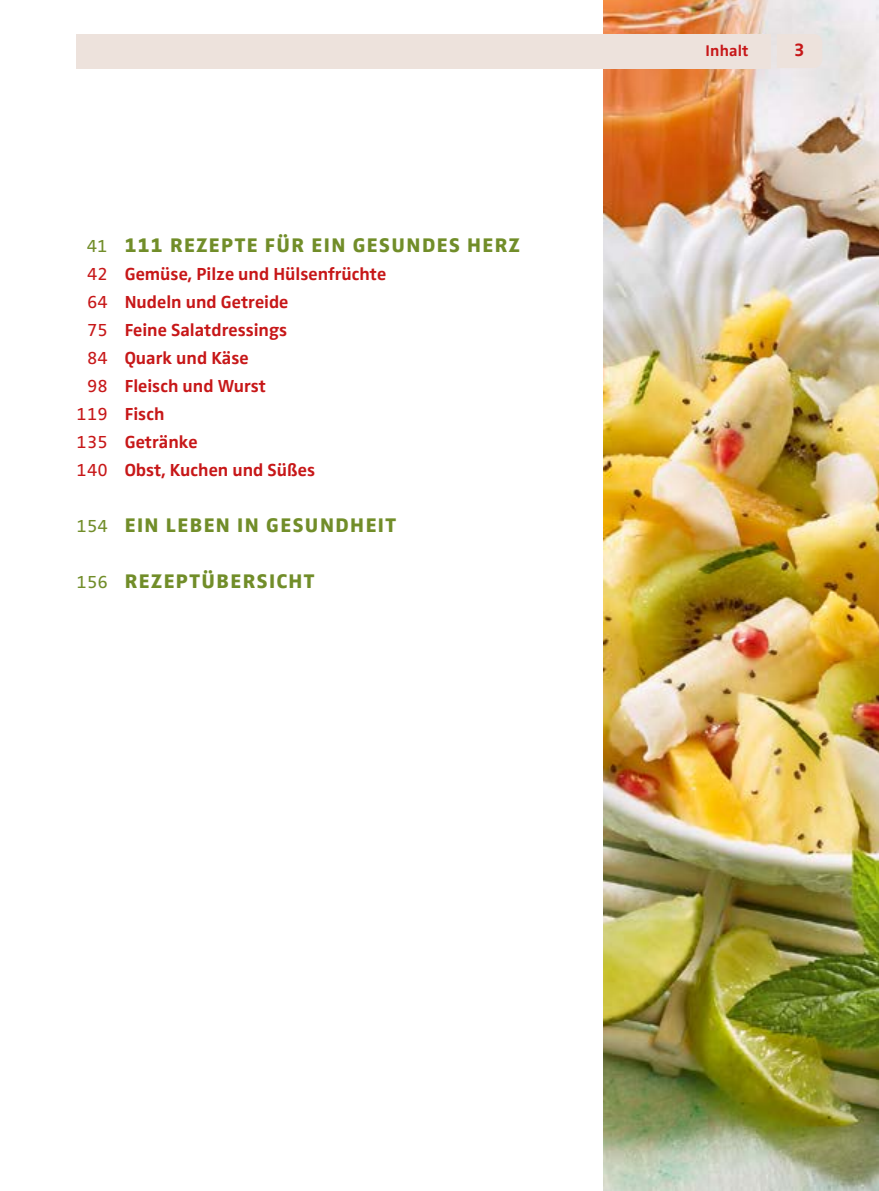
<style>
.page{position:relative;width:879px;height:1191px;background:#fff}
.page>*{position:absolute;margin:0;border:0;box-sizing:border-box;transform-origin:0 0}
.t1{font:800 20.4px "Zwo Pro";letter-spacing:.07em;color:#718d29}
.t2{font:700 18.4px "Zwo Pro";color:#c71718}
.t3{font:700 18px "Zwo Pro";color:#c71718}
.t4{font:700 16px "Zwo Pro";letter-spacing:.01em;color:#c71718}
.s1{font-weight:400;font-size:18px}
.s2{font-weight:400}
</style>
<div class="page">
<img style="left:603px;top:0;width:276px;height:1191px">
<div style="left:77px;top:34px;width:694px;height:34px;background:#ede2dc"></div>
<div style="left:777px;top:34px;width:45px;height:34px;background:#ede2dc"></div>
<p class="t1" style="left:87px;top:233px;width:435px"><span class="s1">41</span> 111 REZEPTE FÜR EIN GESUNDES HERZ</p>
<p class="t3" style="left:87px;top:263px;width:301px"><span class="s2">42</span> Gemüse, Pilze und Hülsenfrüchte</p>
<p class="t3" style="left:87px;top:291px;width:203px"><span class="s2">64</span> Nudeln und Getreide</p>
<p class="t3" style="left:87px;top:319px;width:202px"><span class="s2">75</span> Feine Salatdressings</p>
<p class="t3" style="left:87px;top:347px;width:163px"><span class="s2">84</span> Quark und Käse</p>
<p class="t3" style="left:87px;top:375px;width:181px"><span class="s2">98</span> Fleisch und Wurst</p>
<p class="t3" style="left:77px;top:403px;width:89px"><span class="s2">119</span> Fisch</p>
<p class="t3" style="left:77px;top:432px;width:122px"><span class="s2">135</span> Getränke</p>
<p class="t3" style="left:77px;top:460px;width:240px"><span class="s2">140</span> Obst, Kuchen und Süßes</p>
<p class="t1" style="left:77px;top:513px;width:321px"><span class="s1">154</span> EIN LEBEN IN GESUNDHEIT</p>
<p class="t1" style="left:77px;top:569px;width:239px"><span class="s1">156</span> REZEPTÜBERSICHT</p>
<p class="t4" style="left:705px;top:41px;width:44px">Inhalt</p>
<p class="t2" style="left:794px;top:39px;width:12px">3</p>
</div>
